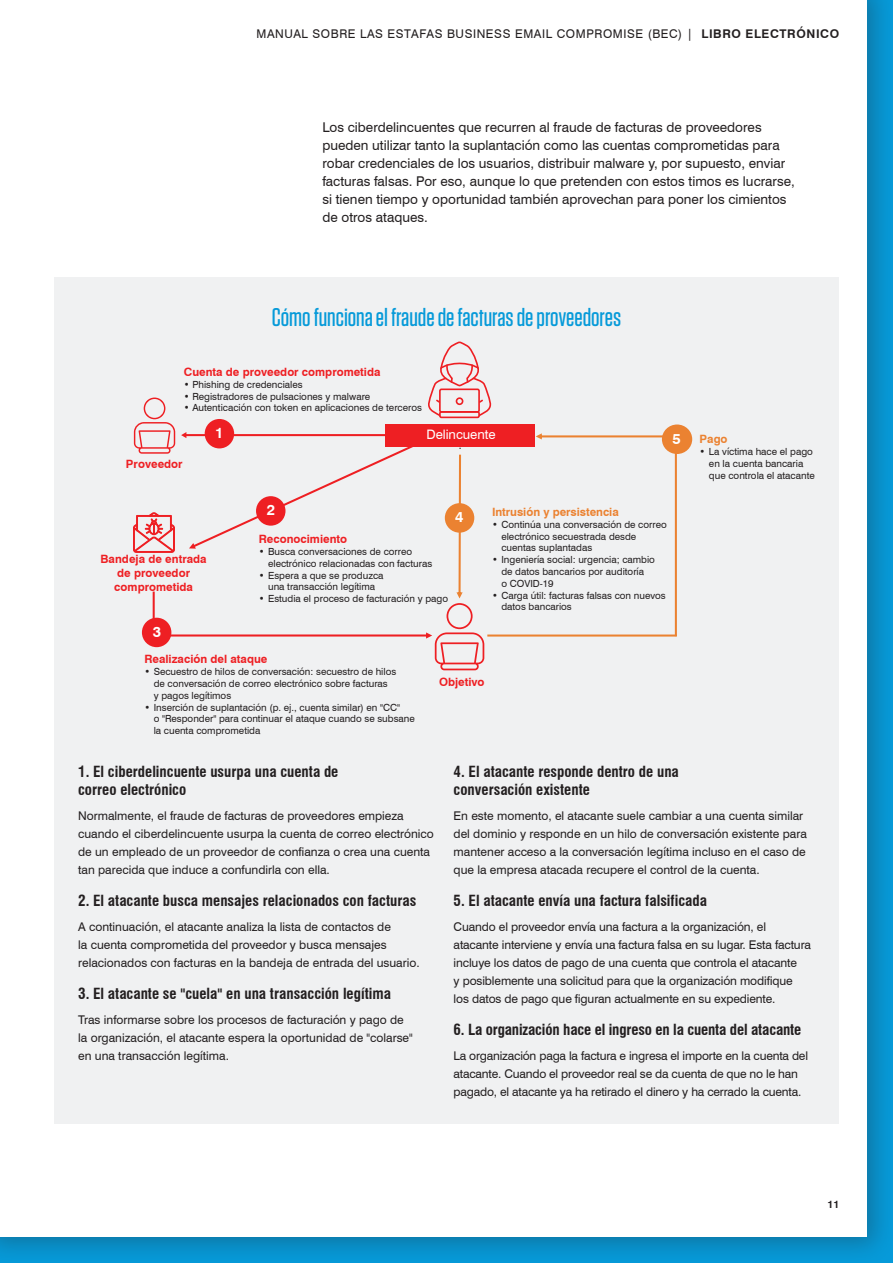
<style>
.page{position:relative;width:893px;height:1263px;background:#fff}
.page>*{position:absolute;margin:0;border:0;box-sizing:border-box;transform-origin:0 0}
.t1{font:500 25.5px "Tungsten";color:#069ad9}
.t2{font:700 condensed 15px/18px "Swiss 721 BT";color:#231f20}
.t3{font:700 14.7px "Swiss 721 BT";color:#fff}
.t4{font:13.5px/18px "Swiss 721 BT";color:#231f20}
.t5{font:13.05px "Swiss 721 BT";letter-spacing:-.005em;color:#fff}
.t6{font:12px/18px "Swiss 721 BT";color:#231f20}
.t7{font:12px "Swiss 721 BT";letter-spacing:.05em;color:#231f20}
.t8{font:700 11.4px/13.8px "Swiss 721 BT";color:#ee1f23;text-align:center}
.t9{font:700 11.4px "Swiss 721 BT";letter-spacing:-.005em;color:#eb8231}
.t10{font:700 10.5px "Swiss 721 BT";color:#231f20}
.t11{font:9.75px/11.9px "Swiss 721 BT";color:#231f20}
.s1{font-weight:700}
</style>
<div class="page">
<div style="left:0;top:0;width:893px;height:1263px;background:#231f20;opacity:.3"></div>
<div style="left:0;top:0;width:866px;height:1236px;background:#fff"></div>
<div style="left:54px;top:277px;width:785px;height:847px;background:#f0f1f2"></div>
<hr style="left:487px;top:634px;width:190px;height:2px;background:#eb8231">
<hr style="left:675px;top:441px;width:2px;height:195px;background:#eb8231">
<svg style="left:536px;top:433px;width:127px;height:6px"></svg>
<div style="left:662px;top:424px;width:30px;height:30px;background:#eb8231;border-radius:50%"></div>
<div style="left:385px;top:424px;width:149px;height:22px;background:#ee1f23"></div>
<svg style="left:133px;top:341px;width:358px;height:329px"></svg>
<div style="left:439px;top:388px;width:41px;height:25px;border:2px solid #ee1f23;border-radius:2px"></div>
<div style="left:439px;top:411px;width:41px;height:7px;border:2px solid #ee1f23;border-radius:2px"></div>
<div style="left:456px;top:397px;width:7px;height:8px;border:2px solid #ee1f23;border-radius:50%"></div>
<p class="t7" style="left:256px;top:26px;width:584px">MANUAL SOBRE LAS ESTAFAS BUSINESS EMAIL COMPROMISE (BEC) | <span class="s1">LIBRO ELECTRÓNICO</span></p>
<p class="t4" style="left:322px;top:118px;width:474px">Los ciberdelincuentes que recurren al fraude de facturas de proveedores pueden utilizar tanto la suplantación como las cuentas comprometidas para robar credenciales de los usuarios, distribuir malware y, por supuesto, enviar facturas falsas. Por eso, aunque lo que pretenden con estos timos es lucrarse, si tienen tiempo y oportunidad también aprovechan para poner los cimientos de otros ataques.</p>
<h1 class="t1" style="left:272px;top:304px;width:351px">Cómo funciona el fraude de facturas de proveedores</h1>
<p class="t8" style="left:184px;top:365px;width:198px">Cuenta de proveedor comprometida</p>
<p class="t11" style="left:184px;top:378px;width:120px">• Phishing de credenciales</p>
<p class="t11" style="left:184px;top:390px;width:188px">• Registradores de pulsaciones y malware</p>
<p class="t11" style="left:184px;top:402px;width:240px">• Autenticación con token en aplicaciones de terceros</p>
<p class="t8" style="left:126px;top:457px;width:58px">Proveedor</p>
<p class="t3" style="left:215px;top:424px;width:10px">1</p>
<p class="t5" style="left:426px;top:427px;width:71px">Delincuente</p>
<p class="t3" style="left:673px;top:430px;width:10px">5</p>
<p class="t8" style="left:101px;top:552px;width:108px">Bandeja de entrada de proveedor comprometida</p>
<p class="t3" style="left:153px;top:622px;width:10px">3</p>
<p class="t3" style="left:267px;top:501px;width:10px">2</p>
<p class="t3" style="left:455px;top:508px;width:10px">4</p>
<p class="t8" style="left:259px;top:532px;width:90px">Reconocimiento</p>
<p class="t11" style="left:268px;top:545px;width:166px;text-indent:-9px">• Busca conversaciones de correo electrónico relacionadas con facturas</p>
<p class="t11" style="left:259px;top:569px;width:126px;text-align:center">• Espera a que se produzca una transacción legítima</p>
<p class="t11" style="left:259px;top:593px;width:191px">• Estudia el proceso de facturación y pago</p>
<p class="t8" style="left:144px;top:652px;width:125px">Realización del ataque</p>
<p class="t11" style="left:154px;top:666px;width:244px;text-indent:-9px">• Secuestro de hilos de conversación: secuestro de hilos de conversación de correo electrónico sobre facturas<br>y pagos legítimos</p>
<p class="t11" style="left:154px;top:701px;width:263px;text-indent:-9px">• Inserción de suplantación (p. ej., cuenta similar) en "CC"<br>o "Responder" para continuar el ataque cuando se subsane la cuenta comprometida</p>
<p class="t8" style="left:439px;top:675px;width:47px">Objetivo</p>
<p class="t9" style="left:492px;top:505px;width:128px">Intrusión y persistencia</p>
<p class="t11" style="left:501px;top:518px;width:167px;text-indent:-9px">• Continúa una conversación de correo electrónico secuestrada desde cuentas suplantadas</p>
<p class="t11" style="left:501px;top:554px;width:155px;text-indent:-9px">• Ingeniería social: urgencia; cambio de datos bancarios por auditoría<br>o COVID-19</p>
<p class="t11" style="left:501px;top:589px;width:166px;text-indent:-9px">• Carga útil: facturas falsas con nuevos datos bancarios</p>
<p class="t9" style="left:700px;top:432px;width:29px">Pago</p>
<p class="t11" style="left:709px;top:446px;width:107px;text-indent:-9px">• La víctima hace el pago en la cuenta bancaria que controla el atacante</p>
<p class="t2" style="left:78px;top:762px;width:262px">1. El ciberdelincuente usurpa una cuenta de correo electrónico</p>
<p class="t6" style="left:78px;top:806px;width:357px">Normalmente, el fraude de facturas de proveedores empieza cuando el ciberdelincuente usurpa la cuenta de correo electrónico de un empleado de un proveedor de confianza o crea una cuenta tan parecida que induce a confundirla con ella.</p>
<p class="t2" style="left:78px;top:891px;width:340px">2. El atacante busca mensajes relacionados con facturas</p>
<p class="t6" style="left:78px;top:917px;width:343px">A continuación, el atacante analiza la lista de contactos de<br>la cuenta comprometida del proveedor y busca mensajes relacionados con facturas en la bandeja de entrada del usuario.</p>
<p class="t2" style="left:78px;top:984px;width:314px">3. El atacante se "cuela" en una transacción legítima</p>
<p class="t6" style="left:78px;top:1010px;width:336px">Tras informarse sobre los procesos de facturación y pago de la organización, el atacante espera la oportunidad de "colarse" en una transacción legítima.</p>
<p class="t2" style="left:454px;top:762px;width:227px">4. El atacante responde dentro de una conversación existente</p>
<p class="t6" style="left:454px;top:806px;width:355px">En este momento, el atacante suele cambiar a una cuenta similar del dominio y responde en un hilo de conversación existente para mantener acceso a la conversación legítima incluso en el caso de que la empresa atacada recupere el control de la cuenta.</p>
<p class="t2" style="left:454px;top:891px;width:255px">5. El atacante envía una factura falsificada</p>
<p class="t6" style="left:454px;top:917px;width:359px">Cuando el proveedor envía una factura a la organización, el atacante interviene y envía una factura falsa en su lugar. Esta factura incluye los datos de pago de una cuenta que controla el atacante<br>y posiblemente una solicitud para que la organización modifique<br>los datos de pago que figuran actualmente en su expediente.</p>
<p class="t2" style="left:454px;top:1020px;width:349px">6. La organización hace el ingreso en la cuenta del atacante</p>
<p class="t6" style="left:454px;top:1046px;width:356px">La organización paga la factura e ingresa el importe en la cuenta del atacante. Cuando el proveedor real se da cuenta de que no le han pagado, el atacante ya ha retirado el dinero y ha cerrado la cuenta.</p>
<p class="t10" style="left:827px;top:1197px;width:13px">11</p>
</div>
